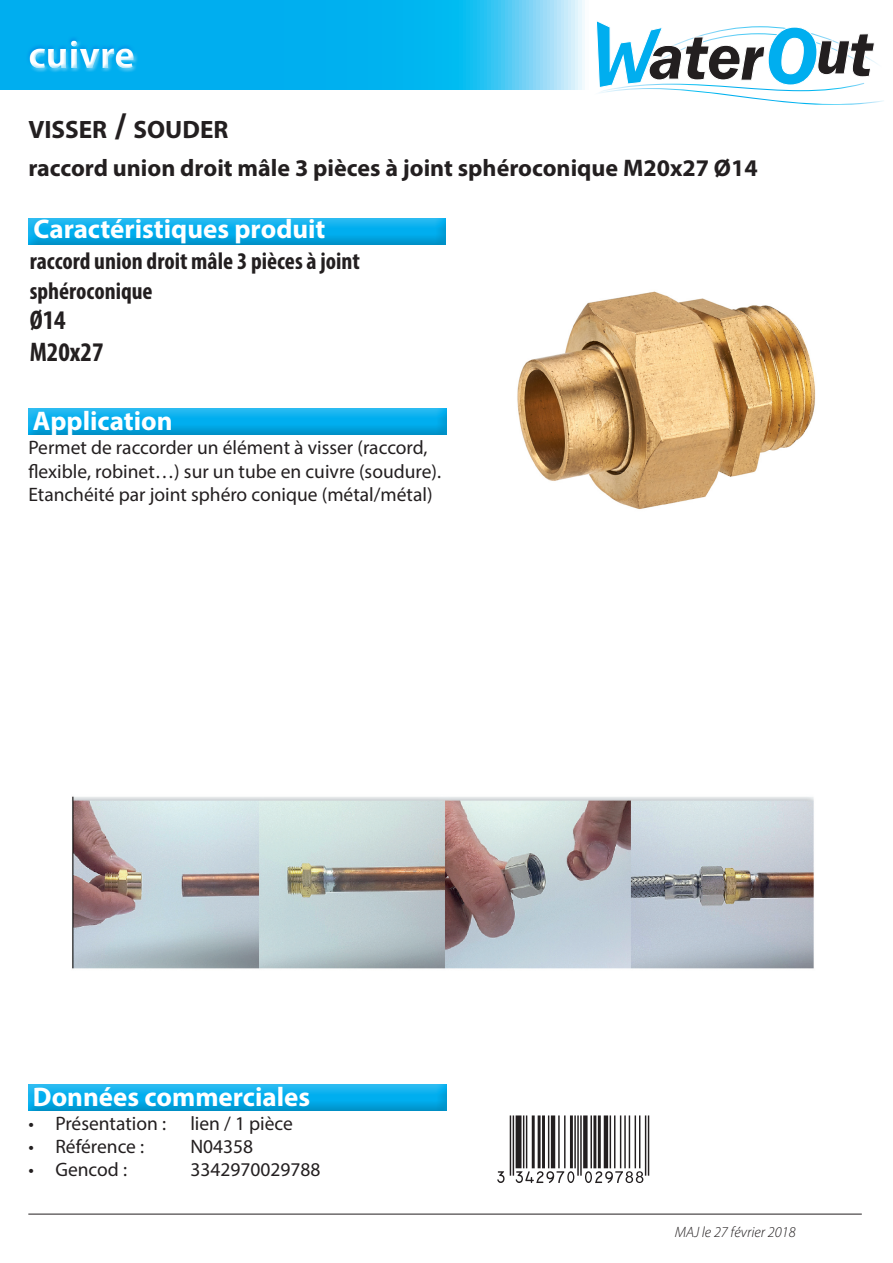
<style>
.page{position:relative;width:893px;height:1263px;background:#fff}
.page>*{position:absolute;margin:0;border:0;box-sizing:border-box;transform-origin:0 0}
.t1{font:700 39px "Myriad Pro";color:#fff}
.t2{font:700 27px "Myriad Pro";color:#fff}
.t3{font:700 condensed 27px "Myriad Pro";color:#231f20}
.t4{font:700 25.2px "Myriad Pro";color:#231f20}
.t5{font:700 24px "Myriad Pro";color:#231f20}
.t6{font:700 condensed 24px/30px "Myriad Pro";color:#231f20}
.t7{font:19.5px/23.4px "Myriad Pro";color:#231f20}
.t8{font:italic 300 15px "Myriad Pro";color:#231f20}
.s1{font-size:36px}
</style>
<div class="page">
<svg style="left:1px;top:1px;width:584px;height:18px;background:#18b7f0"></svg>
<div style="left:26px;top:217px;width:420px;height:30px;background:#231f20;opacity:.75"></div>
<div style="left:0;top:19px;width:609px;height:106px;background:#00aeef;opacity:.75"></div>
<img style="left:517px;top:291px;width:299px;height:218px">
<div style="left:26px;top:407px;width:420px;height:30px;background:#231f20;opacity:.75"></div>
<div style="left:26px;top:1084px;width:420px;height:30px;background:#231f20;opacity:.75"></div>
<hr style="left:28px;top:1214px;width:834px;height:1px;background:#231f20">
<svg style="left:592px;top:20px;width:292px;height:85px"></svg>
<img style="left:72px;top:796px;width:742px;height:173px">
<h1 class="t1" style="left:28px;top:30px;width:108px">cuivre</h1>
<p class="t4" style="left:28px;top:113px;width:202px">VISSER <span class="s1">/</span> SOUDER</p>
<p class="t5" style="left:28px;top:153px;width:731px">raccord union droit mâle 3 pièces à joint sphéroconique M20x27 Ø14</p>
<p class="t2" style="left:34px;top:212px;width:293px">Caractéristiques produit</p>
<p class="t6" style="left:30px;top:245px;width:332px">raccord union droit mâle 3 pièces à joint sphéroconique</p>
<p class="t3" style="left:30px;top:303px;width:37px">Ø14</p>
<p class="t3" style="left:30px;top:335px;width:75px">M20x27</p>
<p class="t2" style="left:33px;top:403px;width:141px">Application</p>
<p class="t7" style="left:28px;top:436px;width:414px">Permet de raccorder un élément à visser (raccord, flexible, robinet…) sur un tube en cuivre (soudure).<br>Etanchéité par joint sphéro conique (métal/métal)</p>
<p class="t2" style="left:33px;top:1079px;width:279px">Données commerciales</p>
<p class="t7" style="left:28px;top:1111px;width:266px">• Présentation : lien / 1 pièce</p>
<p class="t7" style="left:28px;top:1134px;width:117px">• Référence :</p>
<p class="t7" style="left:190px;top:1134px;width:64px">N04358</p>
<p class="t7" style="left:28px;top:1158px;width:100px">• Gencod :</p>
<p class="t7" style="left:190px;top:1158px;width:132px">3342970029788</p>
<p class="t8" style="left:675px;top:1223px;width:122px">MAJ le 27 février 2018</p>
</div>
